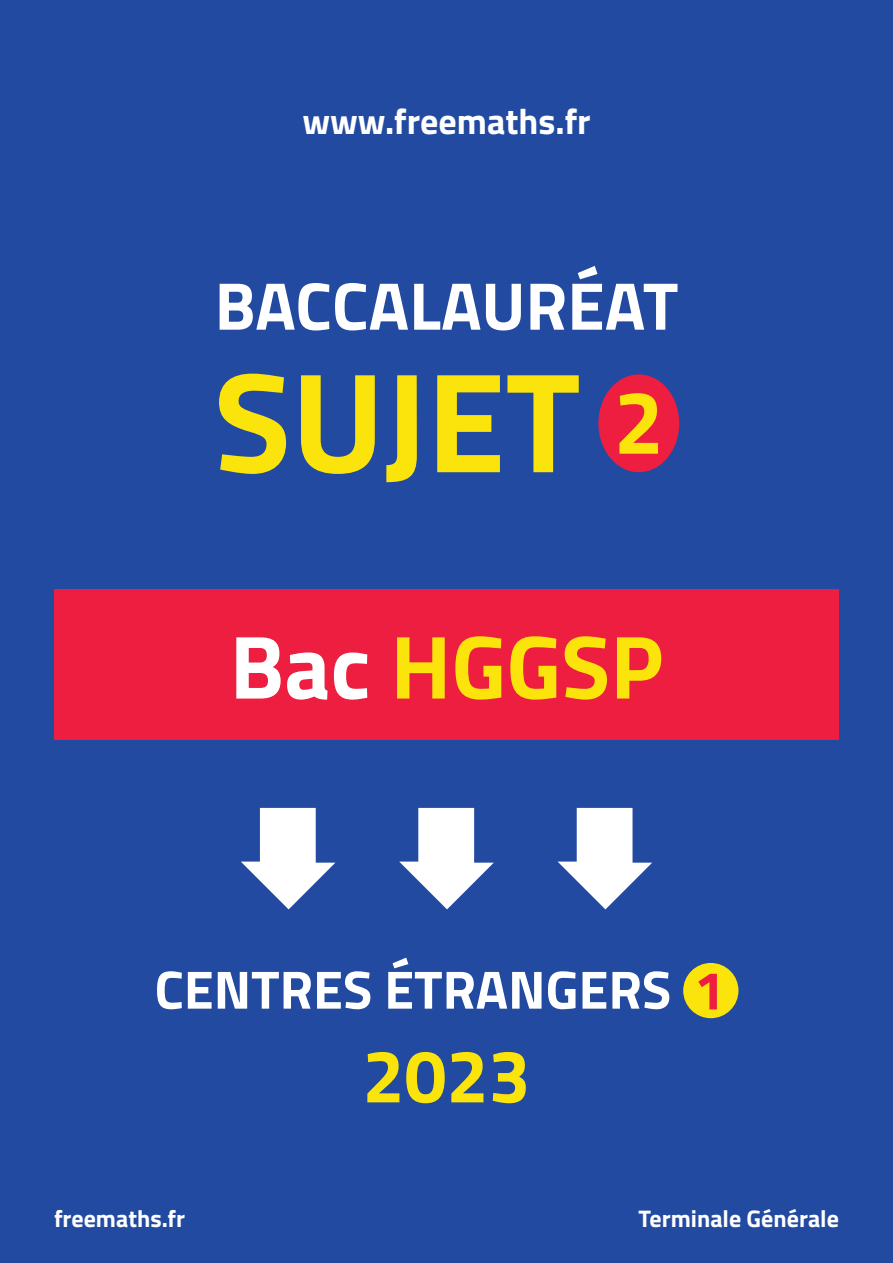
<style>
.page{position:relative;width:893px;height:1263px;background:#214aa0}
.page>*{position:absolute;margin:0;border:0;box-sizing:border-box;transform-origin:0 0}
.t1{font:700 142.5px "Titillium";color:#fbe30c}
.t2{font:700 90px "Titillium";color:#fbe30c}
.t3{font:700 75px "Titillium";color:#fbe30c}
.t4{font:700 67.5px "Titillium";color:#fff}
.t5{font:700 54px "Titillium";color:#fff}
.t6{font:700 36px "Titillium";color:#fff}
.t7{font:700 24px "Titillium";color:#fff}
.s1{font-size:90px}
.s2{color:#fff}
.s3{color:#ed1e40}
</style>
<div class="page">
<div style="left:598px;top:374px;width:81px;height:98px;background:#ed1e40;border-radius:50%"></div>
<svg style="left:241px;top:808px;width:94px;height:101px"></svg>
<svg style="left:399px;top:808px;width:95px;height:101px"></svg>
<svg style="left:558px;top:808px;width:94px;height:101px"></svg>
<div style="left:54px;top:589px;width:785px;height:151px;background:#ed1e40"></div>
<div style="left:683px;top:963px;width:55px;height:55px;background:#fbe30c;border-radius:50%"></div>
<h3 class="t6" style="left:302px;top:94px;width:290px">www.freemaths.fr</h3>
<h3 class="t4" style="left:215px;top:254px;width:465px">BACCALAURÉAT</h3>
<h1 class="t1" style="left:214px;top:313px;width:452px">SUJET <span class="s1">2</span></h1>
<h2 class="t2" style="left:230px;top:598px;width:435px"><span class="s2">Bac</span> HGGSP</h2>
<p class="t5" style="left:154px;top:948px;width:572px">CENTRES ÉTRANGERS <span class="s3">1</span></p>
<h3 class="t3" style="left:362px;top:1019px;width:169px">2023</h3>
<p class="t7" style="left:54px;top:1200px;width:133px">freemaths.fr</p>
<p class="t7" style="left:639px;top:1200px;width:202px">Terminale Générale</p>
</div>
